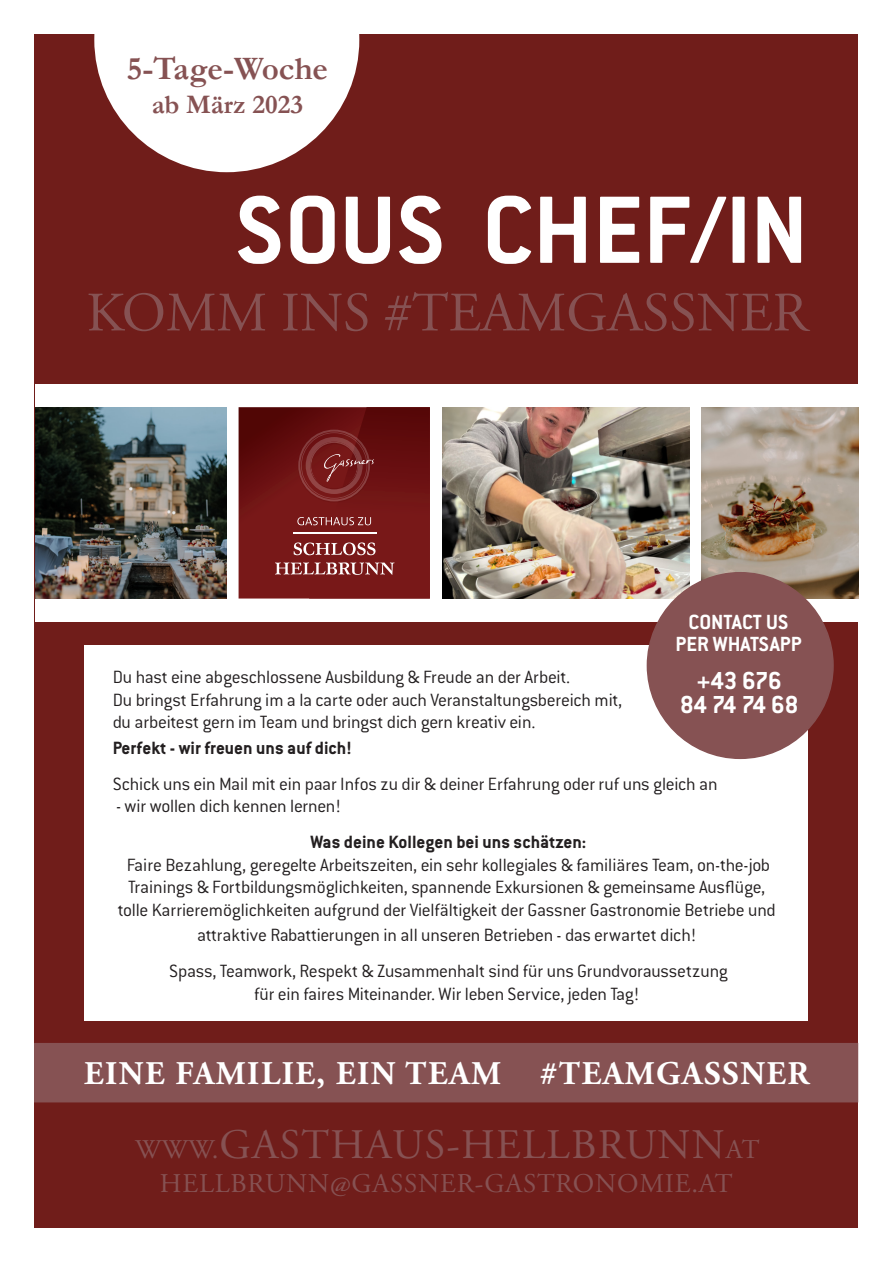
<style>
.page{position:relative;width:893px;height:1263px;background:#fff}
.page>*{position:absolute;margin:0;border:0;box-sizing:border-box;transform-origin:0 0}
.t1{font:700 105px "Conduit ITC Std";color:#fff}
.t2{font:55.5px "Adobe Garamond Pro";color:#865253}
.t3{font:42px "Adobe Garamond Pro";letter-spacing:.03em;color:#865253}
.t4{font:700 33px "Adobe Garamond Pro";letter-spacing:.045em;color:#fff}
.t5{font:700 33px "Garamond";color:#865253}
.t6{font:27px "Adobe Garamond Pro";letter-spacing:.03em;color:#865253}
.t7{font:700 27px "Conduit ITC Std";letter-spacing:-.015em;color:#fff}
.t8{font:700 27px "Garamond";color:#865253}
.t9{font:700 22.5px "Conduit ITC Std";color:#fff}
.t10{font:300 19.5px/22.5px "Conduit ITC Std";letter-spacing:-.015em;color:#231f20;text-align:center}
.t11{font:700 19.5px "Conduit ITC Std";color:#231f20}
.s1{font-size:27px}
</style>
<div class="page">
<div style="left:35px;top:35px;width:823px;height:1193px;background:#701d1a"></div>
<svg style="left:94px;top:34px;width:265px;height:138px;fill:#fff"></svg>
<div style="left:85px;top:645px;width:723px;height:375px;background:#fff"></div>
<div style="left:35px;top:384px;width:841px;height:238px;background:#fff"></div>
<img style="left:35px;top:407px;width:192px;height:191px">
<svg style="left:239px;top:407px;width:191px;height:191px;background:#741d1d"></svg>
<img style="left:442px;top:407px;width:247px;height:191px">
<img style="left:702px;top:407px;width:157px;height:191px">
<div style="left:34px;top:1043px;width:824px;height:59px;background:#865253"></div>
<div style="left:647px;top:573px;width:186px;height:185px;background:#865253;border-radius:50%"></div>
<p class="t5" style="left:127px;top:46px;width:203px">5-Tage-Woche</p>
<p class="t8" style="left:152px;top:87px;width:153px">ab März 2023</p>
<p class="t1" style="left:234px;top:167px;width:575px">SOUS CHEF/IN</p>
<p class="t2" style="left:86px;top:279px;width:723px">KOMM INS #TEAMGASSNER</p>
<p class="t9" style="left:688px;top:608px;width:101px">CONTACT US</p>
<p class="t9" style="left:675px;top:631px;width:128px">PER WHATSAPP</p>
<p class="t10" style="left:113px;top:665px;width:459px">Du hast eine abgeschlossene Ausbildung &amp; Freude an der Arbeit.</p>
<p class="t10" style="left:113px;top:688px;width:511px">Du bringst Erfahrung im a la carte oder auch Veranstaltungsbereich mit,</p>
<p class="t10" style="left:113px;top:710px;width:424px">du arbeitest gern im Team und bringst dich gern kreativ ein.</p>
<p class="t11" style="left:113px;top:736px;width:241px">Perfekt - wir freuen uns auf dich!</p>
<p class="t10" style="left:113px;top:772px;width:606px">Schick uns ein Mail mit ein paar Infos zu dir &amp; deiner Erfahrung oder ruf uns gleich an</p>
<p class="t10" style="left:116px;top:794px;width:226px">- wir wollen dich kennen lernen!</p>
<p class="t11" style="left:311px;top:830px;width:277px">Was deine Kollegen bei uns schätzen:</p>
<p class="t10" style="left:118px;top:853px;width:660px">Faire Bezahlung, geregelte Arbeitszeiten, ein sehr kollegiales &amp; familiäres Team, on-the-job<br>Trainings &amp; Fortbildungsmöglichkeiten, spannende Exkursionen &amp; gemeinsame Ausflüge, tolle Karrieremöglichkeiten aufgrund der Vielfältigkeit der Gassner Gastronomie Betriebe und</p>
<p class="t10" style="left:197px;top:923px;width:501px">attraktive Rabattierungen in all unseren Betrieben - das erwartet dich!</p>
<p class="t10" style="left:169px;top:959px;width:560px">Spass, Teamwork, Respekt &amp; Zusammenhalt sind für uns Grundvoraussetzung</p>
<p class="t10" style="left:254px;top:982px;width:387px">für ein faires Miteinander. Wir leben Service, jeden Tag!</p>
<p class="t7" style="left:697px;top:664px;width:87px">+43 676</p>
<p class="t7" style="left:680px;top:688px;width:120px">84 74 74 68</p>
<p class="t4" style="left:84px;top:1054px;width:727px">EINE FAMILIE, EIN TEAM #TEAMGASSNER</p>
<p class="t3" style="left:135px;top:1120px;width:626px"><span class="s1">WWW.</span>GASTHAUS-HELLBRUNN<span class="s1">AT</span></p>
<p class="t6" style="left:160px;top:1167px;width:574px">HELLBRUNN@GASSNER-GASTRONOMIE.AT</p>
</div>
